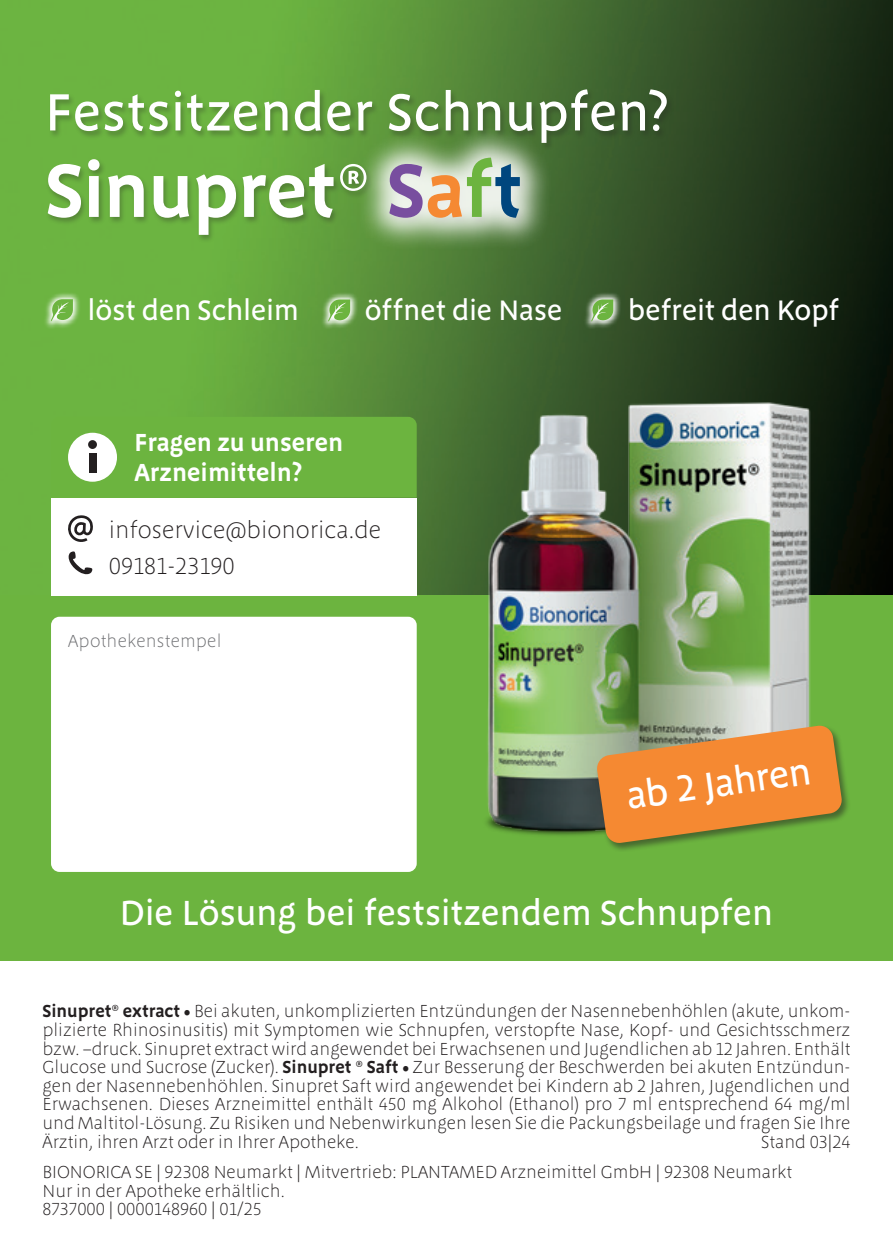
<style>
.page{position:relative;width:893px;height:1259px;background:#fff}
.page>*{position:absolute;margin:0;border:0;box-sizing:border-box;transform-origin:0 0}
.t1{font:600 78px "Megano OT";letter-spacing:-.015em;color:#fff}
.t2{font:500 54px "Megano OT";letter-spacing:.005em;color:#fff}
.t3{font:500 38.4px "Megano OT";color:#fff}
.t4{font:500 36px "Megano OT";letter-spacing:-.005em;color:#fff}
.t5{font:500 29.1px "Megano OT";color:#fff}
.t6{font:600 25.5px/30px "Megano OT";color:#fff}
.t7{font:300 24px/36px "Megano OT";color:#231f20}
.t8{font:300 18px/18.6px "Megano OT";color:#231f20}
.t9{font:300 18px "Megano OT";letter-spacing:.01em;color:#6c6d70}
.s1{color:#784e9f}
.s2{color:#f58932}
.s3{color:#6cb43f}
.s4{color:#00467e}
.s5{font-weight:600}
</style>
<div class="page">
<img style="left:0;top:0;width:893px;height:595px">
<div style="left:0;top:595px;width:893px;height:366px;background:#6cb43f"></div>
<div style="left:51px;top:617px;width:366px;height:255px;background:#fff;border-radius:9px"></div>
<img style="left:425px;top:391px;width:468px;height:445px">
<div style="left:49px;top:88px;width:625px;height:62px;background:#231f20;opacity:.3"></div>
<div style="left:46px;top:157px;width:481px;height:85px;background:#231f20;opacity:.3"></div>
<div style="left:357px;top:125px;width:196px;height:126px;background:#fff;opacity:.9"></div>
<svg style="left:43px;top:291px;width:38px;height:37px"></svg>
<svg style="left:51px;top:299px;width:22px;height:23px"></svg>
<svg style="left:320px;top:291px;width:38px;height:38px"></svg>
<svg style="left:328px;top:299px;width:22px;height:23px"></svg>
<svg style="left:583px;top:291px;width:38px;height:38px"></svg>
<svg style="left:591px;top:299px;width:22px;height:23px"></svg>
<div style="left:595px;top:724px;width:256px;height:128px;background:#231f20;opacity:.5"></div>
<svg style="left:596px;top:725px;width:247px;height:119px;background:#d18f3f"></svg>
<div style="left:51px;top:497px;width:366px;height:98px;background:#fff"></div>
<div style="left:51px;top:417px;width:366px;height:80px;background:#6cb43f"></div>
<div style="left:68px;top:433px;width:49px;height:49px;background:#fff;border-radius:50%"></div>
<div style="left:88px;top:440px;width:9px;height:9px;background:#231f20;border-radius:50%"></div>
<div style="left:89px;top:453px;width:7px;height:20px;background:#231f20"></div>
<svg style="left:68px;top:515px;width:25px;height:27px"></svg>
<svg style="left:69px;top:551px;width:23px;height:23px"></svg>
<h2 class="t2" style="left:45px;top:81px;width:625px">Festsitzender Schnupfen?</h2>
<h1 class="t1" style="left:45px;top:145px;width:478px">Sinupret® <span class="s1">S</span><span class="s2">a</span><span class="s3">f</span><span class="s4">t</span></h1>
<h3 class="t5" style="left:87px;top:293px;width:213px">löst den Schleim</h3>
<h3 class="t5" style="left:365px;top:293px;width:199px">öffnet die Nase</h3>
<h3 class="t5" style="left:628px;top:293px;width:213px">befreit den Kopf</h3>
<h3 class="t6" style="left:134px;top:427px;width:211px">Fragen zu unseren<br>Arzneimitteln?</h3>
<h3 class="t7" style="left:109px;top:512px;width:274px">infoservice@bionorica.de<br>09181-23190</h3>
<p class="t9" style="left:68px;top:631px;width:155px">Apothekenstempel</p>
<h3 class="t3" style="left:623px;top:774px;width:188px;rotate:-8deg">ab 2 Jahren</h3>
<h3 class="t4" style="left:120px;top:891px;width:655px">Die Lösung bei festsitzendem Schnupfen</h3>
<p class="t8" style="left:43px;top:1002px;width:809px;text-align:justify"><span class="s5">Sinupret® extract •</span> Bei akuten, unkomplizierten Entzündungen der Nasennebenhöhlen (akute, unkom&shy;plizierte Rhinosinusitis) mit Symptomen wie Schnupfen, verstopfte Nase, Kopf- und Gesichtsschmerz bzw. –druck. Sinupret extract wird angewendet bei Erwachsenen und Jugendlichen ab 12 Jahren. Enthält Glucose und Sucrose (Zucker). <span class="s5">Sinupret ® Saft •</span> Zur Besserung der Beschwerden bei akuten Entzündun&shy;gen der Nasennebenhöhlen. Sinupret Saft wird angewendet bei Kindern ab 2 Jahren, Jugendlichen und Erwachsenen. Dieses Arzneimittel enthält 450 mg Alkohol (Ethanol) pro 7 ml entsprechend 64 mg/ml und Maltitol-Lösung. Zu Risiken und Nebenwirkungen lesen Sie die Packungsbeilage und fragen Sie Ihre Ärztin, ihren Arzt oder in Ihrer Apotheke.</p>
<p class="t8" style="left:43px;top:1126px;width:809px;line-height:30.6px;text-indent:719px">Stand 03|24<br>BIONORICA SE | 92308 Neumarkt | Mitvertrieb: PLANTAMED Arzneimittel GmbH | 92308 Neumarkt</p>
<p class="t8" style="left:43px;top:1181px;width:244px">Nur in der Apotheke erhältlich.<br>8737000 | 0000148960 | 01/25</p>
</div>
